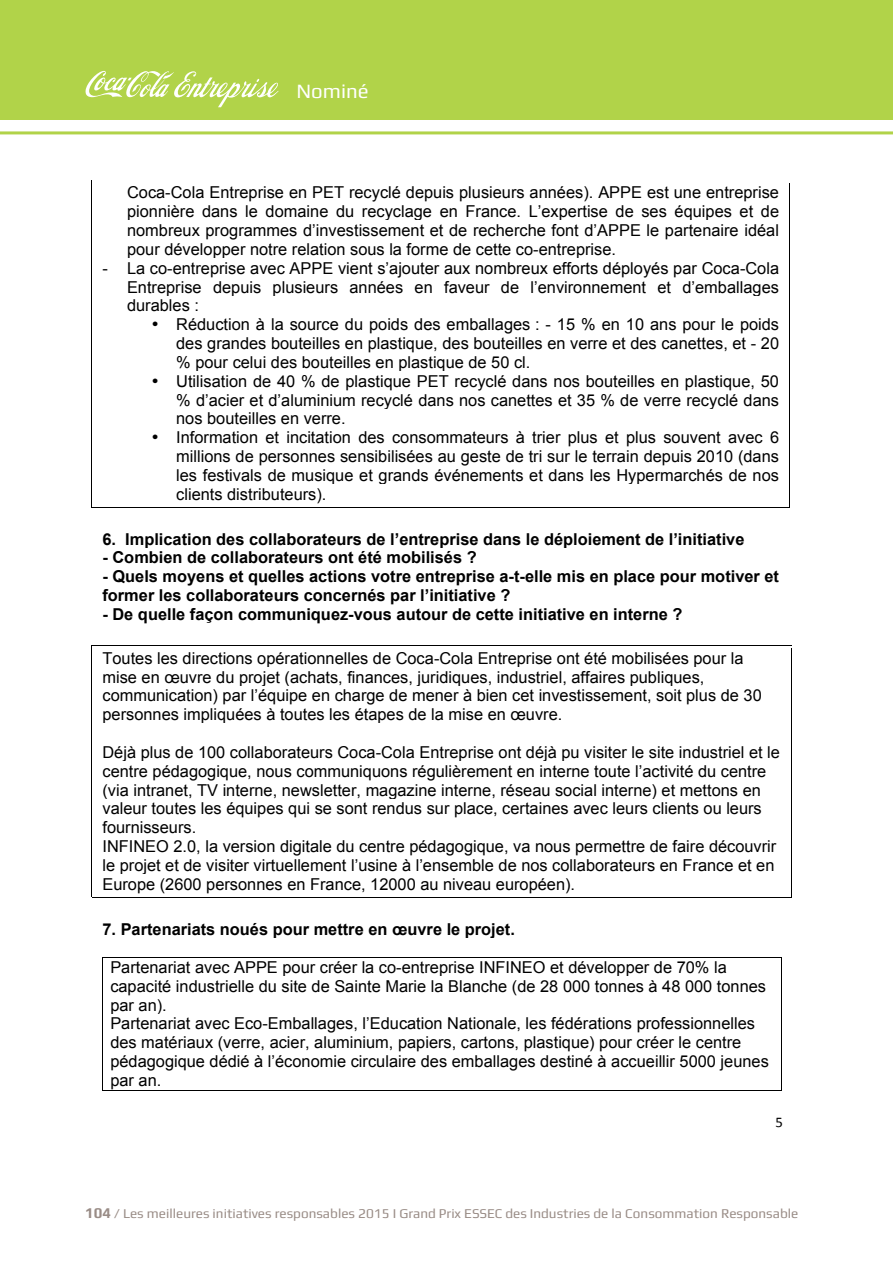
<style>
.page{position:relative;width:893px;height:1263px;background:#fff}
.page>*{position:absolute;margin:0;border:0;box-sizing:border-box;transform-origin:0 0}
.t1{font:20.4px "Play";color:#fff}
.t2{font:16.35px/18.9px "Arial";color:#000;text-align:justify}
.t3{font:700 16.35px/18.8px "Arial";color:#000}
.t4{font:13.5px "Play";color:#998c86}
.s1{font-weight:700;font-size:15px}
</style>
<div class="page">
<div style="left:0;top:0;width:893px;height:119px;background:#b1d349"></div>
<hr style="left:0;top:131px;width:893px;height:3px;background:#b1d349">
<svg style="left:85px;top:71px;width:194px;height:36px"></svg>
<hr style="left:92px;top:183px;width:1px;height:324px;background:#000">
<hr style="left:92px;top:507px;width:698px;height:1px;background:#000">
<hr style="left:790px;top:183px;width:1px;height:324px;background:#000">
<hr style="left:92px;top:645px;width:700px;height:1px;background:#000">
<hr style="left:92px;top:649px;width:1px;height:248px;background:#000">
<hr style="left:92px;top:897px;width:700px;height:1px;background:#000">
<hr style="left:792px;top:649px;width:1px;height:248px;background:#000">
<hr style="left:103px;top:957px;width:678px;height:1px;background:#000">
<hr style="left:102px;top:958px;width:1px;height:132px;background:#000">
<hr style="left:103px;top:1090px;width:678px;height:1px;background:#000">
<hr style="left:781px;top:958px;width:1px;height:132px;background:#000">
<p class="t1" style="left:296px;top:79px;width:74px">Nominé</p>
<p class="t2" style="left:127px;top:183px;width:654px">Coca-Cola Entreprise en PET recyclé depuis plusieurs années). APPE est une entreprise pionnière dans le domaine du recyclage en France. L’expertise de ses équipes et de nombreux programmes d’investissement et de recherche font d’APPE le partenaire idéal pour développer notre relation sous la forme de cette co-entreprise.</p>
<p class="t2" style="left:127px;top:259px;width:654px;text-indent:-25px">- La co-entreprise avec APPE vient s’ajouter aux nombreux efforts déployés par Coca-Cola Entreprise depuis plusieurs années en faveur de l’environnement et d’emballages durables :</p>
<p class="t2" style="left:176px;top:315px;width:604px;text-indent:-25px">• Réduction à la source du poids des emballages : - 15 % en 10 ans pour le poids des grandes bouteilles en plastique, des bouteilles en verre et des canettes, et - 20 % pour celui des bouteilles en plastique de 50 cl.</p>
<p class="t2" style="left:176px;top:372px;width:604px;text-indent:-25px">• Utilisation de 40 % de plastique PET recyclé dans nos bouteilles en plastique, 50 % d’acier et d’aluminium recyclé dans nos canettes et 35 % de verre recyclé dans nos bouteilles en verre.</p>
<p class="t2" style="left:176px;top:428px;width:604px;text-indent:-25px">• Information et incitation des consommateurs à trier plus et plus souvent avec 6 millions de personnes sensibilisées au geste de tri sur le terrain depuis 2010 (dans les festivals de musique et grands événements et dans les Hypermarchés de nos clients distributeurs).</p>
<p class="t3" style="left:102px;top:530px;width:643px">6. Implication des collaborateurs de l’entreprise dans le déploiement de l’initiative</p>
<p class="t3" style="left:102px;top:549px;width:376px">- Combien de collaborateurs ont été mobilisés ?</p>
<p class="t3" style="left:102px;top:568px;width:678px">- Quels moyens et quelles actions votre entreprise a-t-elle mis en place pour motiver et former les collaborateurs concernés par l’initiative ?</p>
<p class="t3" style="left:102px;top:605px;width:581px">- De quelle façon communiquez-vous autour de cette initiative en interne ?</p>
<p class="t2" style="left:102px;top:649px;width:661px;text-align:left">Toutes les directions opérationnelles de Coca-Cola Entreprise ont été mobilisées pour la mise en œuvre du projet (achats, finances, juridiques, industriel, affaires publiques, communication) par l’équipe en charge de mener à bien cet investissement, soit plus de 30 personnes impliquées à toutes les étapes de la mise en œuvre.</p>
<p class="t2" style="left:102px;top:743px;width:679px;text-align:left">Déjà plus de 100 collaborateurs Coca-Cola Entreprise ont déjà pu visiter le site industriel et le centre pédagogique, nous communiquons régulièrement en interne toute l’activité du centre (via intranet, TV interne, newsletter, magazine interne, réseau social interne) et mettons en valeur toutes les équipes qui se sont rendus sur place, certaines avec leurs clients ou leurs fournisseurs.<br>INFINEO 2.0, la version digitale du centre pédagogique, va nous permettre de faire découvrir le projet et de visiter virtuellement l’usine à l’ensemble de nos collaborateurs en France et en Europe (2600 personnes en France, 12000 au niveau européen).</p>
<p class="t3" style="left:102px;top:920px;width:414px">7. Partenariats noués pour mettre en œuvre le projet.</p>
<p class="t2" style="left:110px;top:958px;width:660px;text-align:left">Partenariat avec APPE pour créer la co-entreprise INFINEO et développer de 70% la capacité industrielle du site de Sainte Marie la Blanche (de 28 000 tonnes à 48 000 tonnes par an).<br>Partenariat avec Eco-Emballages, l’Education Nationale, les fédérations professionnelles des matériaux (verre, acier, aluminium, papiers, cartons, plastique) pour créer le centre pédagogique dédié à l’économie circulaire des emballages destiné à accueillir 5000 jeunes par an.</p>
<p class="t4" style="left:85px;top:1205px;width:715px"><span class="s1">104</span> / Les meilleures initiatives responsables 2015 I Grand Prix ESSEC des Industries de la Consommation Responsable</p>
</div>
